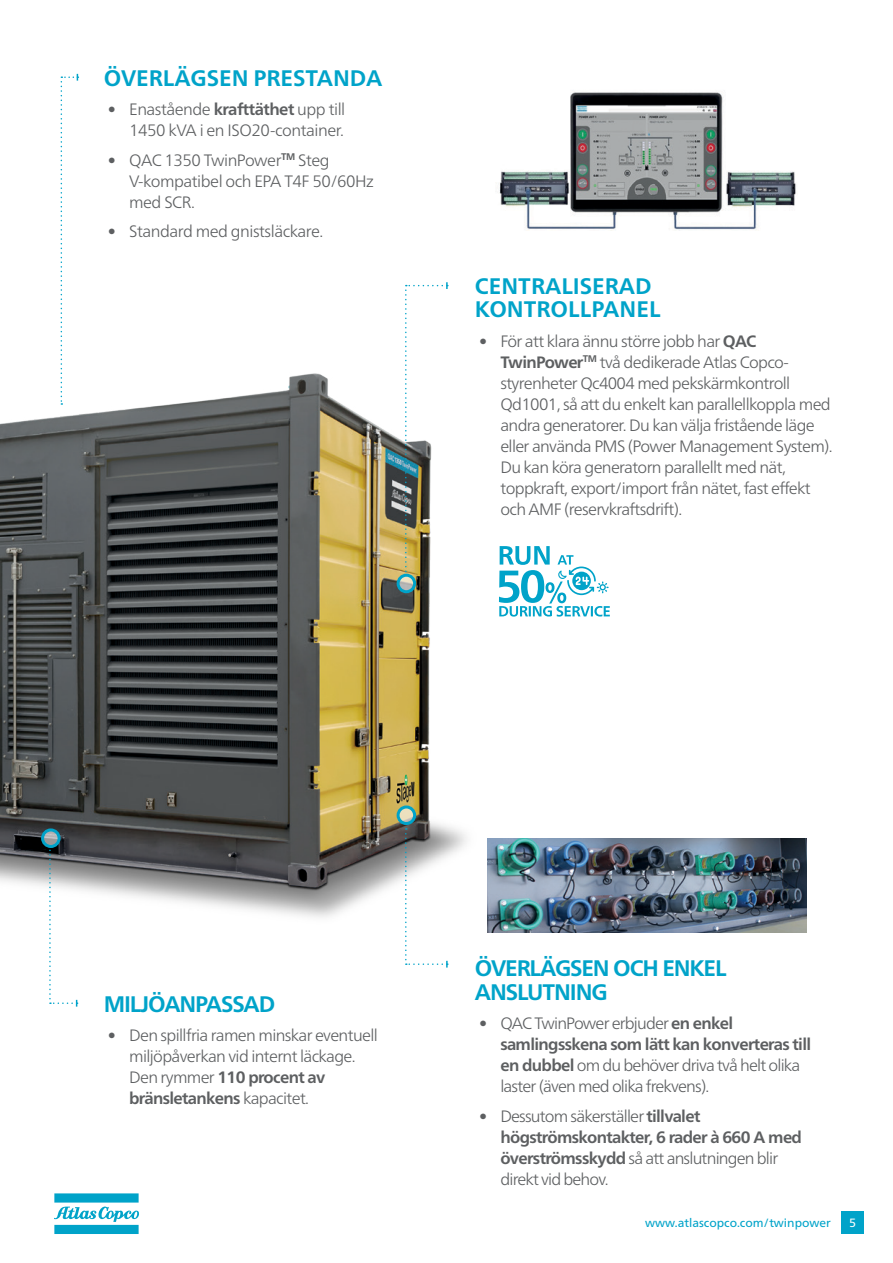
<style>
.page{position:relative;width:893px;height:1263px;background:#fff}
.page>*{position:absolute;margin:0;border:0;box-sizing:border-box;transform-origin:0 0}
.short_messages{font:700 22.5px/23.5px "Neue Frutiger World";color:#00a3c9}
.short_messages-2{font:700 22.5px/23.5px "Neue Frutiger World";letter-spacing:-.05em;color:#00a3c9}
.t1{font:300 16.5px/21px "Neue Frutiger World";letter-spacing:-.04em;color:#5d5f61}
.Contact_Info_-_White{font:12px "Neue Frutiger World";color:#00a3c9}
.t2{font:12px "Neue Frutiger World";color:#fff}
.s1{font-weight:700}
</style>
<div class="page">
<img style="left:0;top:358px;width:467px;height:560px">
<svg style="left:405px;top:282px;width:43px;height:295px"></svg>
<svg style="left:61px;top:74px;width:17px;height:331px"></svg>
<svg style="left:405px;top:828px;width:43px;height:139px"></svg>
<svg style="left:49px;top:845px;width:29px;height:161px"></svg>
<img style="left:499px;top:92px;width:297px;height:139px">
<img style="left:487px;top:838px;width:319px;height:94px">
<svg style="left:398px;top:807px;width:17px;height:16px"></svg>
<div style="left:397px;top:805px;width:19px;height:20px;border:3px solid #00a3c9;border-radius:50%"></div>
<svg style="left:43px;top:830px;width:16px;height:16px"></svg>
<div style="left:41px;top:828px;width:20px;height:20px;border:3px solid #00a3c9;border-radius:50%"></div>
<svg style="left:398px;top:575px;width:17px;height:17px"></svg>
<div style="left:397px;top:574px;width:19px;height:19px;border:3px solid #00a3c9;border-radius:50%"></div>
<svg style="left:499px;top:546px;width:111px;height:71px"></svg>
<svg style="left:54px;top:1193px;width:85px;height:41px"></svg>
<div style="left:841px;top:1211px;width:23px;height:23px;background:#00a3c9"></div>
<p class="short_messages" style="left:104px;top:66px;width:280px">ÖVERLÄGSEN PRESTANDA</p>
<p class="t1" style="left:108px;top:99px;width:239px;text-align:right">• Enastående <span class="s1">krafttäthet</span> upp till<br>1450 kVA i en ISO20-container.</p>
<p class="t1" style="left:129px;top:150px;width:246px;text-indent:-21px">• QAC 1350 TwinPower<sup>TM</sup> Steg<br>V-kompatibel och EPA T4F 50/60Hz med SCR.</p>
<p class="t1" style="left:108px;top:221px;width:217px">• Standard med gnistsläckare.</p>
<p class="short_messages" style="left:475px;top:274px;width:187px">CENTRALISERAD<br>KONTROLLPANEL</p>
<p class="t1" style="left:500px;top:331px;width:334px;text-indent:-21px">• För att klara ännu större jobb har <span class="s1">QAC TwinPower</span><sup>TM</sup> två dedikerade Atlas Copco&shy;styrenheter Qc4004 med pekskärmkontroll Qd1001, så att du enkelt kan parallellkoppla med andra generatorer. Du kan välja fristående läge eller använda PMS (Power Management System).<br>Du kan köra generatorn parallellt med nät, toppkraft, export/import från nätet, fast effekt och AMF (reservkraftsdrift).</p>
<p class="short_messages-2" style="left:104px;top:992px;width:173px">MILJÖANPASSAD</p>
<p class="t1" style="left:129px;top:1025px;width:250px;text-indent:-21px">• Den spillfria ramen minskar eventuell miljöpåverkan vid internt läckage.<br>Den rymmer <span class="s1">110 procent av bränsletankens</span> kapacitet.</p>
<p class="short_messages-2" style="left:475px;top:956px;width:253px">ÖVERLÄGSEN OCH ENKEL<br>ANSLUTNING</p>
<p class="t1" style="left:500px;top:1013px;width:312px;text-indent:-21px">• QAC TwinPower erbjuder <span class="s1">en enkel samlingsskena som lätt kan konverteras till en dubbel</span> om du behöver driva två helt olika laster (även med olika frekvens).</p>
<p class="t1" style="left:500px;top:1105px;width:303px;text-indent:-21px">• Dessutom säkerställer <span class="s1">tillvalet högströmskontakter, 6 rader à 660 A med överströmsskydd</span> så att anslutningen blir direkt vid behov.</p>
<p class="Contact_Info_-_White" style="left:645px;top:1213px;width:187px">www.atlascopco.com/twinpower</p>
<p class="t2" style="left:849px;top:1214px;width:8px">5</p>
</div>
